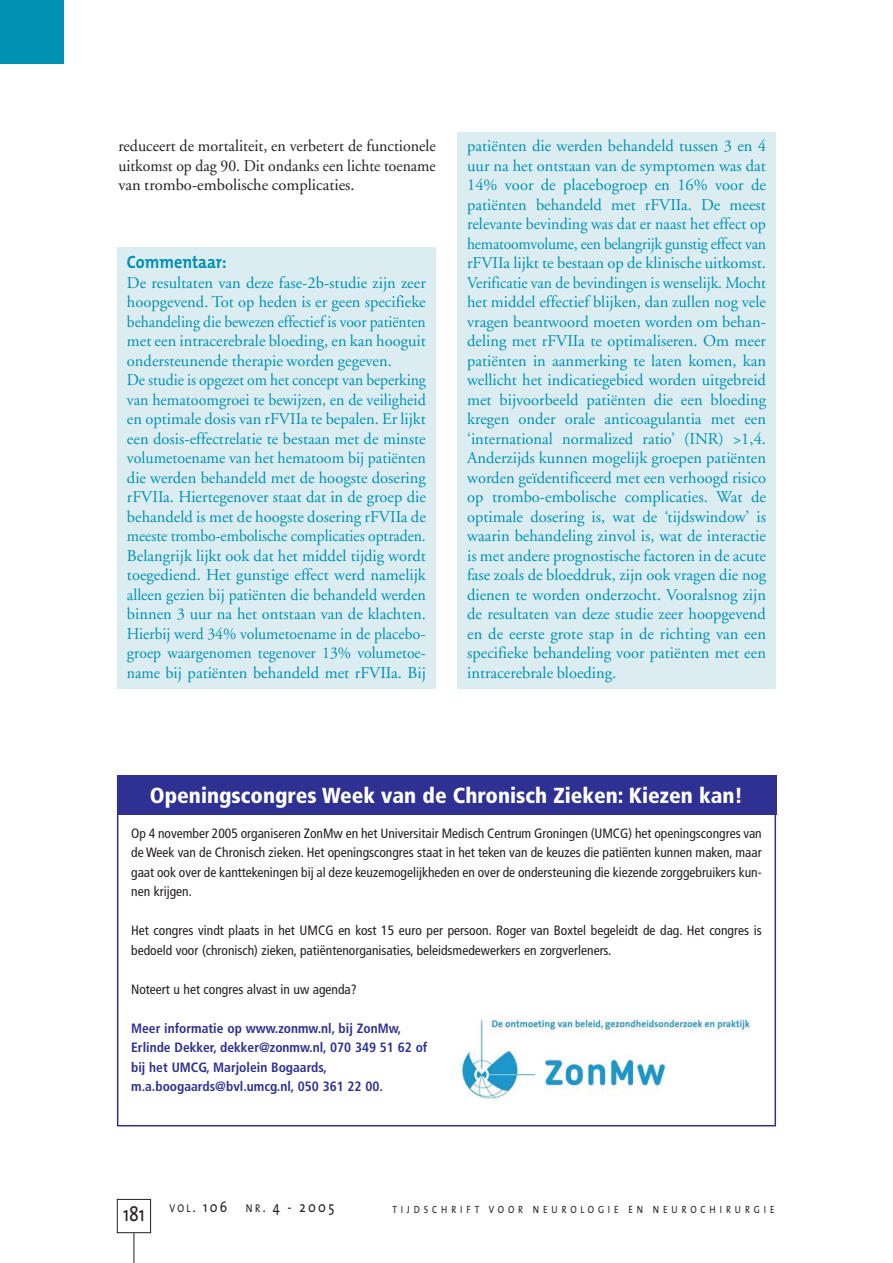
<style>
.page{position:relative;width:893px;height:1263px;background:#fff}
.page>*{position:absolute;margin:0;border:0;box-sizing:border-box;transform-origin:0 0}
.t1{font:900 condensed 21.75px "Frutiger";color:#fff}
.t2{font:21px "The Mix";color:#231f20;scale:.85 1}
.t3{font:700 18px "The Mix";color:#0091b1;scale:.9 1}
.t4{font:16.5px/19.5px "Adobe Garamond";color:#0091b1}
.t5{font:16.5px/19.5px "Adobe Garamond";color:#231f20;text-align:justify}
.t6{font:15px "The Mix";letter-spacing:.185em;color:#231f20;scale:.85 1}
.t7{font:condensed 13.5px/19.5px "Frutiger";color:#231f20;text-align:justify}
.t8{font:700 condensed 13.5px/19.5px "Frutiger";color:#2e3092}
.t9{font:10.5px "The Mix";letter-spacing:.43em;color:#231f20;scale:.85 1}
.s1{font-size:11.25px}
</style>
<div class="page">
<hr style="left:134px;top:1233px;width:1px;height:30px;background:#231f20">
<div style="left:117px;top:1199px;width:34px;height:34px;border:1px solid #231f20"></div>
<div style="left:0;top:0;width:64px;height:64px;background:#0091b1"></div>
<div style="left:117px;top:247px;width:319px;height:442px;background:#dcedf2"></div>
<div style="left:457px;top:132px;width:319px;height:557px;background:#dcedf2"></div>
<div style="left:117px;top:775px;width:659px;height:39px;background:#2e3092"></div>
<div style="left:117px;top:775px;width:659px;height:351px;border:2px solid #2e3092"></div>
<img style="left:458px;top:1014px;width:294px;height:85px">
<p class="t5" style="left:118px;top:138px;width:319px">reduceert de mortaliteit, en verbetert de functionele uitkomst op dag 90. Dit ondanks een lichte toename van trombo-embolische complicaties.</p>
<p class="t3" style="left:127px;top:256px;width:112px">Commentaar:</p>
<p class="t4" style="left:127px;top:274px;width:300px">De resultaten van deze fase-2b-studie zijn zeer hoopgevend. Tot op heden is er geen specifieke behandeling die bewezen effectief is voor patiënten met een intracerebrale bloeding, en kan hooguit ondersteunende therapie worden gegeven.<br>De studie is opgezet om het concept van beperking van hematoomgroei te bewijzen, en de veiligheid en optimale dosis van rFVIIa te bepalen. Er lijkt een dosis-effectrelatie te bestaan met de minste volumetoename van het hematoom bij patiënten die werden behandeld met de hoogste dosering rFVIIa. Hiertegenover staat dat in de groep die behandeld is met de hoogste dosering rFVIIa de meeste trombo-embolische complicaties optraden.<br>Belangrijk lijkt ook dat het middel tijdig wordt toegediend. Het gunstige effect werd namelijk alleen gezien bij patiënten die behandeld werden binnen 3 uur na het ontstaan van de klachten.<br>Hierbij werd 34% volumetoename in de placebo&shy;groep waargenomen tegenover 13% volumetoe&shy;name bij patiënten behandeld met rFVIIa. Bij</p>
<p class="t4" style="left:467px;top:138px;width:300px;text-align:justify">patiënten die werden behandeld tussen 3 en 4 uur na het ontstaan van de symptomen was dat 14% voor de placebogroep en 16% voor de patiënten behandeld met rFVIIa. De meest relevante bevinding was dat er naast het effect op hematoomvolume, een belangrijk gunstig effect van rFVIIa lijkt te bestaan op de klinische uitkomst.<br>Verificatie van de bevindingen is wenselijk. Mocht het middel effectief blijken, dan zullen nog vele vragen beantwoord moeten worden om behan&shy;deling met rFVIIa te optimaliseren. Om meer patiënten in aanmerking te laten komen, kan wellicht het indicatiegebied worden uitgebreid met bijvoorbeeld patiënten die een bloeding kregen onder orale anticoagulantia met een ‘international normalized ratio’ (INR) &gt;1,4.<br>Anderzijds kunnen mogelijk groepen patiënten worden geïdentificeerd met een verhoogd risico op trombo-embolische complicaties. Wat de optimale dosering is, wat de ‘tijdswindow’ is waarin behandeling zinvol is, wat de interactie is met andere prognostische factoren in de acute fase zoals de bloeddruk, zijn ook vragen die nog dienen te worden onderzocht. Vooralsnog zijn de resultaten van deze studie zeer hoopgevend en de eerste grote stap in de richting van een specifieke behandeling voor patiënten met een intracerebrale bloeding.</p>
<h1 class="t1" style="left:150px;top:786px;width:595px">Openingscongres Week van de Chronisch Zieken: Kiezen kan!</h1>
<p class="t7" style="left:131px;top:824px;width:632px">Op 4 november 2005 organiseren ZonMw en het Universitair Medisch Centrum Groningen (UMCG) het openingscongres van de Week van de Chronisch zieken. Het openingscongres staat in het teken van de keuzes die patiënten kunnen maken, maar gaat ook over de kanttekeningen bij al deze keuzemogelijkheden en over de ondersteuning die kiezende zorggebruikers kun&shy;nen krijgen.</p>
<p class="t7" style="left:131px;top:922px;width:632px">Het congres vindt plaats in het UMCG en kost 15 euro per persoon. Roger van Boxtel begeleidt de dag. Het congres is bedoeld voor (chronisch) zieken, patiëntenorganisaties, beleidsmedewerkers en zorgverleners.</p>
<p class="t7" style="left:131px;top:980px;width:227px">Noteert u het congres alvast in uw agenda?</p>
<p class="t8" style="left:131px;top:1019px;width:298px">Meer informatie op www.zonmw.nl, bij ZonMw, Erlinde Dekker, dekker@zonmw.nl, 070 349 51 62 of bij het UMCG, Marjolein Bogaards, m.a.boogaards@bvl.umcg.nl, 050 361 22 00.</p>
<p class="t2" style="left:123px;top:1206px;width:27px">181</p>
<p class="t6" style="left:169px;top:1201px;width:195px"><span class="s1">VOL</span>. 106 <span class="s1">NR</span>. 4 - 2005</p>
<p class="t9" style="left:392px;top:1205px;width:451px">TIJDSCHRIFT VOOR NEUROLOGIE EN NEUROCHIRURGIE</p>
</div>
